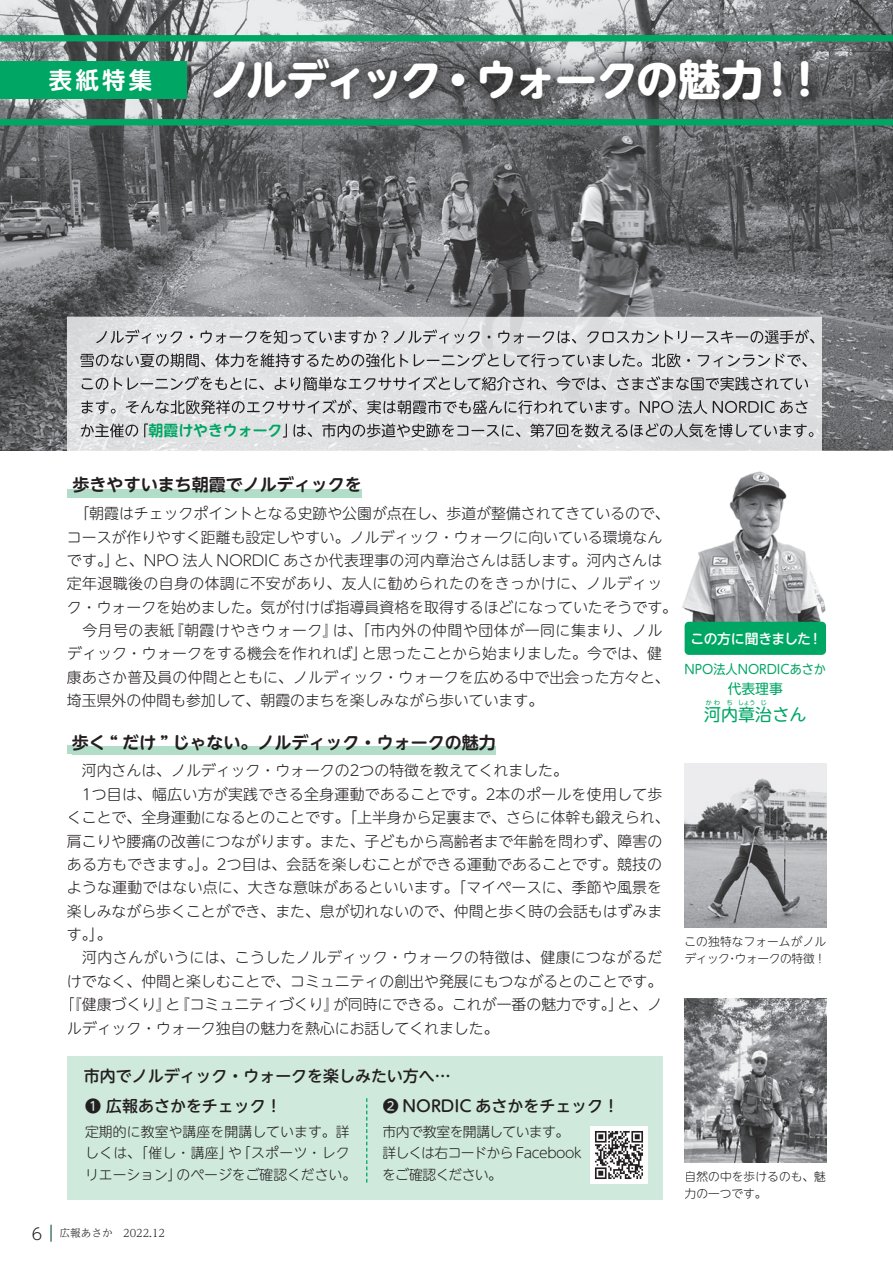
<style>
.page{position:relative;width:893px;height:1263px;background:#fff}
.page>*{position:absolute;margin:0;border:0;box-sizing:border-box;transform-origin:0 0}
.t1{font:700 42.45px "UD Shin M Go Pr 6 N";letter-spacing:-.07em;color:#fff}
.t2{font:700 23.4px "UD Shin M Go Pr 6 N De";color:#fff}
.t3{font:700 16.95px "UD Shin M Go Pr 6 N De";color:#231f20}
.t4{font:16.95px "UD Shin M Go Pr 6 N";color:#00a664}
.t5{font:500 15.9px "UD Shin M Go Pr 6 N";color:#231f20}
.t6{font:300 14.85px/23.4px "UD Shin M Go Pr 6 N";color:#231f20}
.t7{font:300 14.85px "UD Shin M Go Pr 6 N";letter-spacing:.02em;color:#231f20}
.t8{font:300 14.85px "UD Shin M Go Pr 6 N";letter-spacing:.03em;color:#231f20}
.t9{font:700 14.85px "UD Shin M Go Pr 6 N De";color:#00a664}
.t10{font:300 13.8px/21.3px "UD Shin M Go Pr 6 N";color:#231f20}
.t11{font:300 13.8px/21.3px "UD Shin M Go Pr 6 N";letter-spacing:-.04em;color:#231f20}
.t12{font:500 13.8px "UD Shin M Go Pr 6 N";letter-spacing:-.03em;color:#fff}
.t13{font:13.8px "UD Shin M Go Pr 6 N";color:#00a664}
.t14{font:12.75px "UD Shin M Go Pr 6 N";color:#00a664;scale:.95 1}
.t15{font:300 11.7px/17px "UD Shin M Go Pr 6 N";letter-spacing:.005em;color:#231f20}
.t16{font:300 10.65px "UD Reimin Pr 6 N";color:#231f20}
.t17{font:6.45px "UD Shin M Go Pr 6 N";color:#00a664}
.t18{font:6.45px "UD Shin M Go Pr 6 N";color:#00a664;scale:.89 1}
.s1{font-family:"UD Shin M Go Pr 6 N";font-size:15.9px}
</style>
<div class="page">
<img style="left:0;top:0;width:209px;height:350px">
<img style="left:209px;top:0;width:684px;height:49px">
<img style="left:789px;top:49px;width:104px;height:402px">
<img style="left:209px;top:125px;width:580px;height:192px">
<img style="left:0;top:350px;width:67px;height:101px">
<img style="left:67px;top:317px;width:755px;height:134px">
<img style="left:80px;top:329px;width:734px;height:15px">
<img style="left:81px;top:353px;width:726px;height:14px">
<img style="left:82px;top:376px;width:726px;height:15px">
<img style="left:81px;top:400px;width:727px;height:14px">
<img style="left:81px;top:423px;width:67px;height:14px">
<img style="left:283px;top:423px;width:530px;height:15px">
<img style="left:195px;top:41px;width:633px;height:78px">
<div style="left:0;top:62px;width:186px;height:37px;background:#00a664"></div>
<div style="left:67px;top:489px;width:295px;height:9px;background:#b2ddc8"></div>
<div style="left:67px;top:746px;width:5px;height:8px;background:#b2ddc8"></div>
<div style="left:72px;top:747px;width:424px;height:8px;background:#b2ddc8"></div>
<div style="left:67px;top:1056px;width:595px;height:143px;background:#cfe9dc"></div>
<img style="left:590px;top:1126px;width:57px;height:57px">
<svg style="left:366px;top:1098px;width:1px;height:84px"></svg>
<img style="left:682px;top:471px;width:144px;height:165px">
<div style="left:685px;top:622px;width:141px;height:33px;background:#00a664;border-radius:4px"></div>
<img style="left:685px;top:763px;width:141px;height:164px">
<img style="left:685px;top:998px;width:141px;height:164px">
<div style="left:0;top:35px;width:893px;height:6px;background:#00a664"></div>
<div style="left:0;top:119px;width:893px;height:6px;background:#00a664"></div>
<svg style="left:50px;top:1225px;width:2px;height:17px"></svg>
<h2 class="t2" style="left:49px;top:60px;width:105px">表紙特集</h2>
<h1 class="t1" style="left:209px;top:43px;width:619px">ノルディック・ウォークの魅力！！</h1>
<p class="t9" style="left:149px;top:418px;width:135px">朝霞けやきウォーク</p>
<p class="t3" style="left:73px;top:470px;width:291px">歩きやすいまち朝霞でノルディックを</p>
<p class="t6" style="left:67px;top:501px;width:612px">　「朝霞はチェックポイントとなる史跡や公園が点在し、歩道が整備されてきているので、コースが作りやすく距離も設定しやすい。ノルディック・ウォークに向いている環境なんです。」と、NPO 法人 NORDIC あさか代表理事の河内章治さんは話します。河内さんは定年退職後の自身の体調に不安があり、友人に勧められたのをきっかけに、ノルディック・ウォークを始めました。気が付けば指導員資格を取得するほどになっていたそうです。　今月号の表紙『朝霞けやきウォーク』は、「市内外の仲間や団体が一同に集まり、ノルディック・ウォークをする機会を作れれば」と思ったことから始まりました。今では、健康あさか普及員の仲間とともに、ノルディック・ウォークを広める中で出会った方々と、埼玉県外の仲間も参加して、朝霞のまちを楽しみながら歩いています。</p>
<p class="t3" style="left:72px;top:728px;width:425px">歩く “ だけ ” じゃない。ノルディック・ウォークの魅力</p>
<p class="t6" style="left:67px;top:758px;width:502px">　河内さんは、ノルディック・ウォークの2つの特徴を教えてくれました。</p>
<p class="t7" style="left:67px;top:782px;width:597px">　1つ目は、幅広い方が実践できる全身運動であることです。2本のポールを使用して歩</p>
<p class="t6" style="left:67px;top:805px;width:604px">くことで、全身運動になるとのことです。「上半身から足裏まで、さらに体幹も鍛えられ、</p>
<p class="t6" style="left:67px;top:828px;width:597px">肩こりや腰痛の改善につながります。また、子どもから高齢者まで年齢を問わず、障害の</p>
<p class="t6" style="left:67px;top:852px;width:597px">ある方もできます。」。2つ目は、会話を楽しむことができる運動であることです。競技の</p>
<p class="t6" style="left:67px;top:875px;width:597px">ような運動ではない点に、大きな意味があるといいます。「マイペースに、季節や風景を</p>
<p class="t6" style="left:67px;top:898px;width:597px">楽しみながら歩くことができ、また、息が切れないので、仲間と歩く時の会話もはずみま</p>
<p class="t6" style="left:67px;top:922px;width:46px">す。」。</p>
<p class="t8" style="left:67px;top:946px;width:597px">　河内さんがいうには、こうしたノルディック・ウォークの特徴は、健康につながるだ</p>
<p class="t6" style="left:67px;top:969px;width:597px">けでなく、仲間と楽しむことで、コミュニティの創出や発展にもつながるとのことです。</p>
<p class="t6" style="left:60px;top:992px;width:604px">「『健康づくり』と『コミュニティづくり』が同時にできる。これが一番の魅力です。」と、ノ</p>
<p class="t6" style="left:67px;top:1015px;width:433px">ルディック・ウォーク独自の魅力を熱心にお話してくれました。</p>
<p class="t5" style="left:84px;top:1063px;width:368px">市内でノルディック・ウォークを楽しみたい方へ…</p>
<p class="t5" style="left:85px;top:1093px;width:198px">❶ 広報あさかをチェック！</p>
<p class="t10" style="left:85px;top:1120px;width:273px">定期的に教室や講座を開講しています。詳しくは、「催し・講座」や「スポーツ・レクリエーション」のページをご確認ください。</p>
<p class="t16" style="left:32px;top:1224px;width:135px"><span class="s1">6</span> 広報あさか　2022.12</p>
<p class="t5" style="left:383px;top:1093px;width:238px">❷ NORDIC あさかをチェック！</p>
<p class="t11" style="left:382px;top:1120px;width:201px">市内で教室を開講しています。詳しくは右コードから Facebookをご確認ください。</p>
<p class="t12" style="left:691px;top:627px;width:133px">この方に聞きました！</p>
<p class="t14" style="left:685px;top:658px;width:150px">NPO法人NORDICあさか</p>
<p class="t13" style="left:728px;top:677px;width:57px">代表理事</p>
<p class="t4" style="left:704px;top:700px;width:104px">河内章治さん</p>
<p class="t17" style="left:705px;top:697px;width:16px">かわ</p>
<p class="t17" style="left:727px;top:697px;width:8px">ち</p>
<p class="t18" style="left:738px;top:697px;width:21px">しょう</p>
<p class="t17" style="left:761px;top:697px;width:8px">じ</p>
<p class="t15" style="left:684px;top:932px;width:143px">この独特なフォームがノルディック・ウォークの特徴！</p>
<p class="t15" style="left:685px;top:1167px;width:143px">自然の中を歩けるのも、魅力の一つです。</p>
</div>
